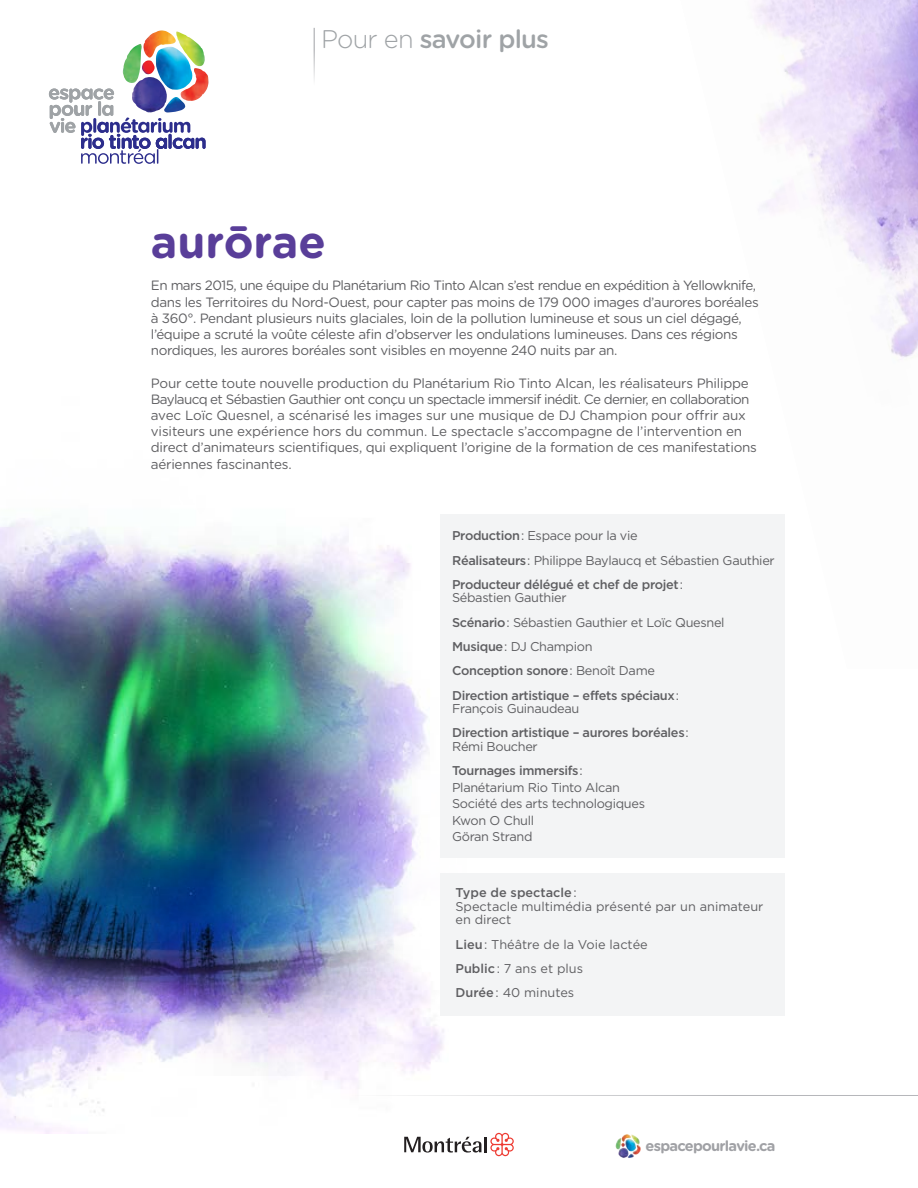
<style>
.page{position:relative;width:918px;height:1188px;background:#fff}
.page>*{position:absolute;margin:0;border:0;box-sizing:border-box;transform-origin:0 0}
.t1{font:700 45px "Gotham Rounded";color:#593e99}
.body{font:500 25.5px "Gotham Rounded";letter-spacing:-.03em;color:#9fa3a6}
.t2{font:700 14.7px "Gotham Rounded";letter-spacing:-.05em;color:#a0a1a5}
.body-2{font:13.5px/16.2px "Gotham Rounded";letter-spacing:-.03em;color:#5f5f62}
.body-3{font:12.75px/16.5px "Gotham";letter-spacing:-.025em;color:#5f5f62}
.body-4{font:500 12.75px/13.5px "Gotham";letter-spacing:-.025em;color:#5f5f62}
.body-5{font:12.75px/13.5px "Gotham";color:#5f5f62}
.s1{font-weight:300}
.s2{font-weight:500}
.s3{font-weight:400}
</style>
<div class="page">
<img style="left:0;top:521px;width:504px;height:613px">
<img style="left:754px;top:0;width:164px;height:360px">
<hr style="left:133px;top:1095px;width:785px;height:1px;background:#b6b7bb">
<img style="left:615px;top:1134px;width:26px;height:24px">
<svg style="left:404px;top:1133px;width:110px;height:23px"></svg>
<div style="left:440px;top:873px;width:345px;height:142px;background:#f2f3f4"></div>
<div style="left:440px;top:514px;width:345px;height:344px;background:#f2f3f4"></div>
<hr style="left:314px;top:28px;width:1px;height:77px;background:#a0a1a5">
<img style="left:134px;top:77px;width:22px;height:11px">
<img style="left:142px;top:60px;width:13px;height:15px">
<img style="left:143px;top:30px;width:33px;height:28px">
<img style="left:192px;top:68px;width:17px;height:22px">
<img style="left:123px;top:44px;width:19px;height:40px">
<img style="left:176px;top:31px;width:29px;height:36px">
<img style="left:156px;top:47px;width:36px;height:41px">
<svg style="left:49px;top:88px;width:157px;height:76px"></svg>
<p class="body" style="left:321px;top:21px;width:230px"><span class="s1">Pour en</span> savoir plus</p>
<p class="t1" style="left:151px;top:209px;width:177px">aurōrae</p>
<p class="body-2" style="left:151px;top:277px;width:609px">En mars 2015, une équipe du Planétarium Rio Tinto Alcan s’est rendue en expédition à Yellowknife, dans les Territoires du Nord-Ouest, pour capter pas moins de 179 000 images d’aurores boréales à 360°. Pendant plusieurs nuits glaciales, loin de la pollution lumineuse et sous un ciel dégagé, l’équipe a scruté la voûte céleste afin d’observer les ondulations lumineuses. Dans ces régions nordiques, les aurores boréales sont visibles en moyenne 240 nuits par an.</p>
<p class="body-2" style="left:151px;top:374px;width:608px">Pour cette toute nouvelle production du Planétarium Rio Tinto Alcan, les réalisateurs Philippe Baylaucq et Sébastien Gauthier ont conçu un spectacle immersif inédit. Ce dernier, en collaboration avec Loïc Quesnel, a scénarisé les images sur une musique de DJ Champion pour offrir aux visiteurs une expérience hors du commun. Le spectacle s’accompagne de l’intervention en direct d’animateurs scientifiques, qui expliquent l’origine de la formation de ces manifestations aériennes fascinantes.</p>
<p class="body-3" style="left:452px;top:527px;width:187px"><span class="s2">Production</span> : Espace pour la vie</p>
<p class="body-3" style="left:452px;top:552px;width:324px"><span class="s2">Réalisateurs</span> : Philippe Baylaucq et Sébastien Gauthier</p>
<p class="body-4" style="left:452px;top:577px;width:232px">Producteur délégué et chef de projet <span class="s3">:<br>Sébastien Gauthier</span></p>
<p class="body-3" style="left:452px;top:614px;width:274px"><span class="s2">Scénario</span>: Sébastien Gauthier et Loïc Quesnel</p>
<p class="body-3" style="left:452px;top:638px;width:142px"><span class="s2">Musique</span> : DJ Champion</p>
<p class="body-4" style="left:452px;top:664px;width:204px">Conception sonore <span class="s3">: Benoît Dame</span></p>
<p class="body-4" style="left:452px;top:688px;width:228px">Direction artistique – effets spéciaux <span class="s3">:<br>François Guinaudeau</span></p>
<p class="body-4" style="left:452px;top:726px;width:238px">Direction artistique – aurores boréales <span class="s3">:<br>Rémi Boucher</span></p>
<p class="body-3" style="left:452px;top:762px;width:169px"><span class="s2">Tournages immersifs</span> :<br>Planétarium Rio Tinto Alcan</p>
<p class="body-3" style="left:452px;top:795px;width:194px">Société des arts technologiques</p>
<p class="body-3" style="left:452px;top:812px;width:84px">Kwon O Chull</p>
<p class="body-3" style="left:452px;top:828px;width:82px">Göran Strand</p>
<p class="body-5" style="left:455px;top:886px;width:309px"><span class="s2">Type de spectacle</span> :<br>Spectacle multimédia présenté par un animateur en direct</p>
<p class="body-5" style="left:455px;top:937px;width:194px"><span class="s2">Lieu</span> : Théâtre de la Voie lactée</p>
<p class="body-5" style="left:455px;top:961px;width:129px"><span class="s2">Public</span> : 7 ans et plus</p>
<p class="body-5" style="left:455px;top:986px;width:120px"><span class="s2">Durée</span> : 40 minutes</p>
<p class="t2" style="left:645px;top:1135px;width:131px">espacepourlavie.ca</p>
</div>
